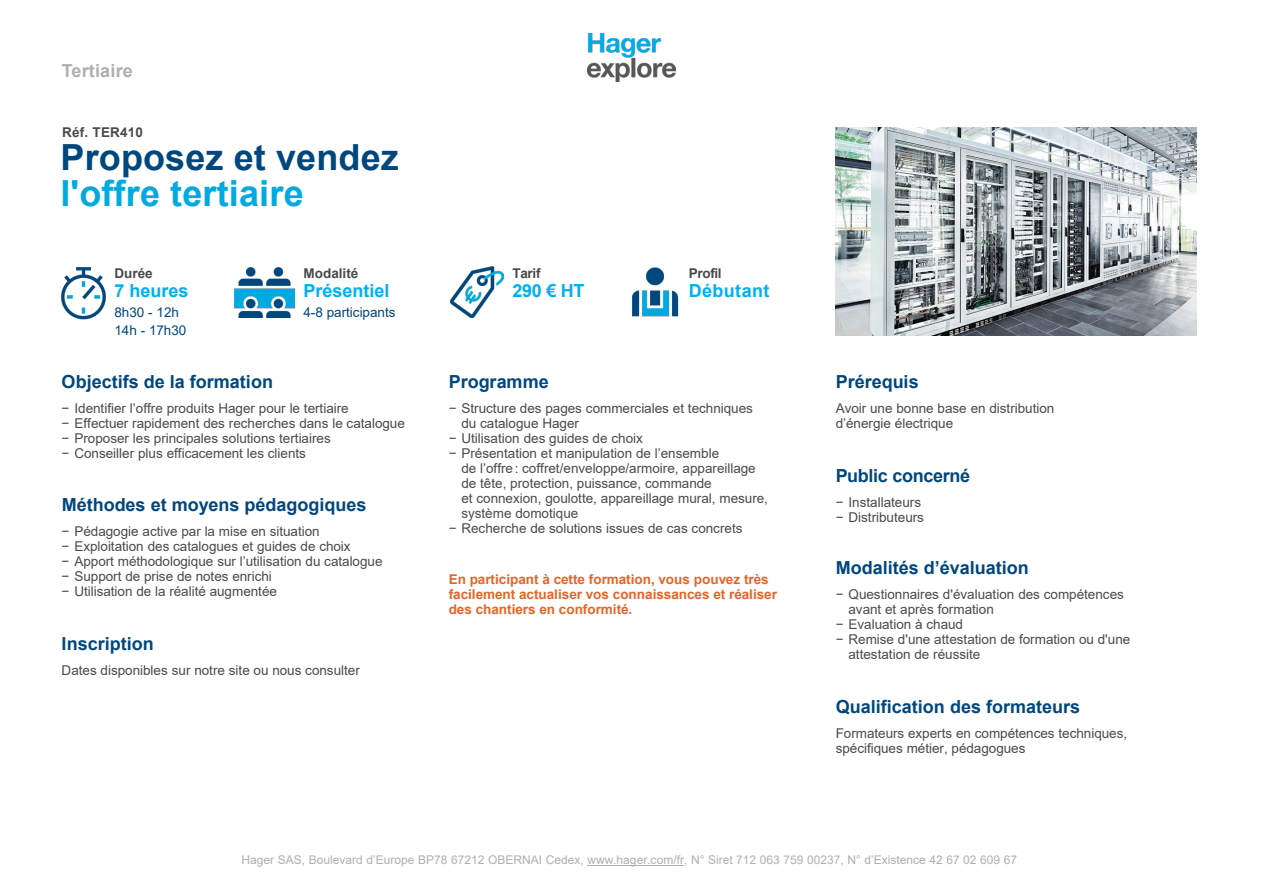
<style>
.page{position:relative;width:1263px;height:893px;background:#fff}
.page>*{position:absolute;margin:0;border:0;box-sizing:border-box;transform-origin:0 0}
.t1{font:700 36px/36px "Arial";letter-spacing:.005em;color:#00477e}
.t2{font:700 18px "Arial";color:#00477e}
.t3{font:700 18px "Arial";color:#00b0f0}
.t4{font:700 18px "Arial";letter-spacing:-.02em;color:#00477e}
.t5{font:700 18px "Arial";letter-spacing:.01em;color:#afafaf}
.t6{font:700 18px "Arial";letter-spacing:.02em;color:#00b0f0}
.t7{font:13.5px/15px "Arial";letter-spacing:-.005em;color:#4a4a4a}
.t8{font:700 13.5px/15px "Arial";color:#e46529}
.t9{font:700 13.5px "Arial";color:#4a4a4a}
.t10{font:13.5px "Arial";letter-spacing:-.005em;color:#00477e}
.t11{font:12px "Arial";color:#afafaf}
.s1{color:#00aae1}
</style>
<div class="page">
<img style="left:588px;top:34px;width:87px;height:47px">
<hr style="left:588px;top:865px;width:96px;height:1px;background:#afafaf">
<img style="left:451px;top:266px;width:53px;height:52px">
<img style="left:235px;top:267px;width:60px;height:51px">
<img style="left:61px;top:267px;width:45px;height:53px">
<img style="left:632px;top:267px;width:47px;height:50px">
<img style="left:836px;top:127px;width:361px;height:209px">
<p class="t5" style="left:62px;top:58px;width:73px">Tertiaire</p>
<p class="t9" style="left:62px;top:123px;width:82px">Réf. TER410</p>
<p class="t1" style="left:60px;top:140px;width:340px">Proposez et vendez <span class="s1">l'offre tertiaire</span></p>
<p class="t9" style="left:115px;top:263px;width:40px">Durée</p>
<p class="t3" style="left:115px;top:278px;width:75px">7 heures</p>
<p class="t10" style="left:115px;top:302px;width:66px">8h30 - 12h</p>
<p class="t10" style="left:115px;top:320px;width:73px">14h - 17h30</p>
<p class="t9" style="left:304px;top:263px;width:56px">Modalité</p>
<p class="t3" style="left:304px;top:278px;width:88px">Présentiel</p>
<p class="t10" style="left:304px;top:302px;width:94px">4-8 participants</p>
<p class="t2" style="left:62px;top:369px;width:213px">Objectifs de la formation</p>
<p class="t7" style="left:62px;top:401px;width:289px">− Identifier l’offre produits Hager pour le tertiaire</p>
<p class="t7" style="left:62px;top:416px;width:345px">− Effectuer rapidement des recherches dans le catalogue</p>
<p class="t7" style="left:62px;top:431px;width:271px">− Proposer les principales solutions tertiaires</p>
<p class="t7" style="left:62px;top:446px;width:246px">− Conseiller plus efficacement les clients</p>
<p class="t2" style="left:62px;top:491px;width:306px">Méthodes et moyens pédagogiques</p>
<p class="t7" style="left:62px;top:523px;width:322px">− Pédagogie active par la mise en situation<br>− Exploitation des catalogues et guides de choix<br>− Apport méthodologique sur l’utilisation du catalogue − Support de prise de notes enrichi<br>− Utilisation de la réalité augmentée</p>
<p class="t2" style="left:62px;top:630px;width:94px">Inscription</p>
<p class="t7" style="left:62px;top:662px;width:300px">Dates disponibles sur notre site ou nous consulter</p>
<p class="t9" style="left:512px;top:263px;width:30px">Tarif</p>
<p class="t3" style="left:512px;top:278px;width:74px">290 € HT</p>
<p class="t9" style="left:689px;top:263px;width:34px">Profil</p>
<p class="t6" style="left:689px;top:278px;width:82px">Débutant</p>
<p class="t2" style="left:449px;top:369px;width:102px">Programme</p>
<p class="t7" style="left:461px;top:401px;width:293px;text-indent:-13px">− Structure des pages commerciales et techniques du catalogue Hager</p>
<p class="t7" style="left:449px;top:431px;width:196px">− Utilisation des guides de choix</p>
<p class="t7" style="left:461px;top:446px;width:308px;text-indent:-13px">− Présentation et manipulation de l’ensemble<br>de l’offre: coffret/enveloppe/armoire, appareillage de tête, protection, puissance, commande<br>et connexion, goulotte, appareillage mural, mesure, système domotique</p>
<p class="t7" style="left:449px;top:521px;width:295px">− Recherche de solutions issues de cas concrets</p>
<p class="t8" style="left:449px;top:572px;width:330px">En participant à cette formation, vous pouvez très facilement actualiser vos connaissances et réaliser des chantiers en conformité.</p>
<p class="t2" style="left:836px;top:369px;width:84px">Prérequis</p>
<p class="t7" style="left:836px;top:401px;width:220px">Avoir une bonne base en distribution d’énergie électrique</p>
<p class="t4" style="left:836px;top:463px;width:136px">Public concerné</p>
<p class="t7" style="left:836px;top:495px;width:87px">− Installateurs</p>
<p class="t7" style="left:836px;top:509px;width:90px">− Distributeurs</p>
<p class="t2" style="left:836px;top:555px;width:195px">Modalités d’évaluation</p>
<p class="t7" style="left:848px;top:586px;width:277px;text-indent:-13px">− Questionnaires d'évaluation des compétences avant et après formation</p>
<p class="t7" style="left:836px;top:616px;width:129px">− Evaluation à chaud</p>
<p class="t7" style="left:848px;top:631px;width:283px;text-indent:-13px">− Remise d'une attestation de formation ou d'une attestation de réussite</p>
<p class="t2" style="left:836px;top:694px;width:246px">Qualification des formateurs</p>
<p class="t7" style="left:836px;top:725px;width:293px">Formateurs experts en compétences techniques, spécifiques métier, pédagogues</p>
<p class="t11" style="left:242px;top:851px;width:777px">Hager SAS, Boulevard d’Europe BP78 67212 OBERNAI Cedex, www.hager.com/fr, N° Siret 712 063 759 00237, N° d’Existence 42 67 02 609 67</p>
</div>
